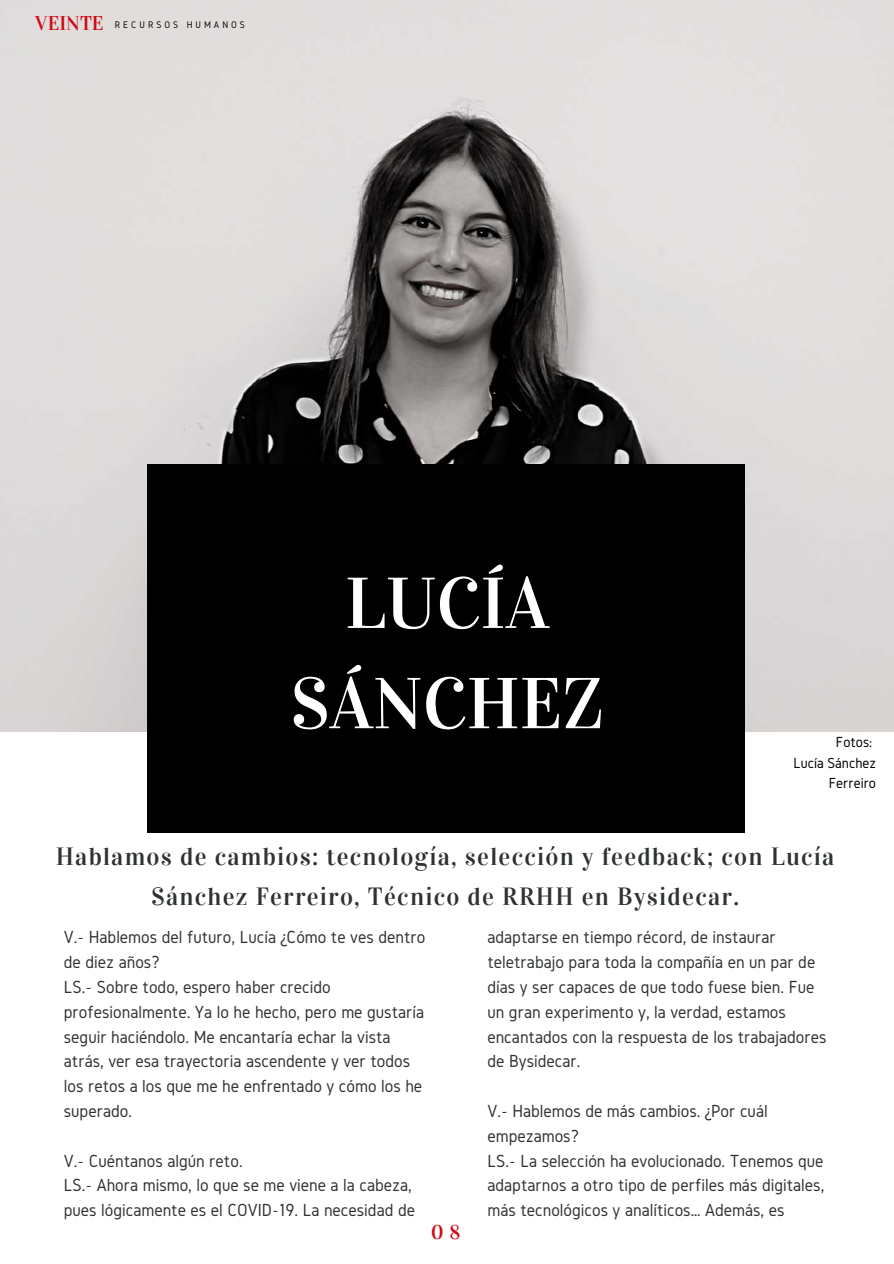
<style>
.page{position:relative;width:894px;height:1264px;background:#fff}
.page>*{position:absolute;margin:0;border:0;box-sizing:border-box;transform-origin:0 0}
.t1{font:72px/100.2px "Vidaloka";color:#fff;text-align:center}
.t2{font:24.9px/39.5px "Vidaloka";letter-spacing:.05em;color:#2e3330;text-align:center}
.t3{font:19.8px "Vidaloka";color:#cc0914}
.t4{font:18.15px/24.8px "Gidole";color:#2e3330}
.t5{font:15.15px/20.2px "Gidole";color:#000;text-align:right}
.t6{font:9.9px "Gidole";letter-spacing:.3em;color:#050505}
.s1{font-family:"Vidaloka";font-size:19.8px;color:#cc0914}
</style>
<div class="page">
<img style="left:0;top:0;width:893px;height:731px">
<div style="left:148px;top:464px;width:596px;height:368px;background:#000"></div>
<p class="t6" style="left:35px;top:19px;width:211px"><span class="s1">VEINTE</span> RECURSOS HUMANOS</p>
<h1 class="t1" style="left:290px;top:554px;width:315px">LUCÍA<br>SÁNCHEZ</h1>
<p class="t5" style="left:793px;top:732px;width:84px">Fotos:<br>Lucía Sánchez<br>Ferreiro</p>
<h2 class="t2" style="left:56px;top:837px;width:780px">Hablamos de cambios: tecnología, selección y feedback; con Lucía<br>Sánchez Ferreiro, Técnico de RRHH en Bysidecar.</h2>
<p class="t4" style="left:64px;top:924px;width:363px">V.- Hablemos del futuro, Lucía ¿Cómo te ves dentro de diez años?<br>LS.- Sobre todo, espero haber crecido profesionalmente. Ya lo he hecho, pero me gustaría seguir haciéndolo. Me encantaría echar la vista atrás, ver esa trayectoria ascendente y ver todos los retos a los que me he enfrentado y cómo los he superado.</p>
<p class="t4" style="left:64px;top:1147px;width:352px">V.- Cuéntanos algún reto.<br>LS.- Ahora mismo, lo que se me viene a la cabeza, pues lógicamente es el COVID-19. La necesidad de</p>
<p class="t4" style="left:487px;top:924px;width:340px">adaptarse en tiempo récord, de instaurar teletrabajo para toda la compañía en un par de días y ser capaces de que todo fuese bien. Fue un gran experimento y, la verdad, estamos encantados con la respuesta de los trabajadores de Bysidecar.</p>
<p class="t4" style="left:487px;top:1098px;width:338px">V.- Hablemos de más cambios. ¿Por cuál empezamos?<br>LS.- La selección ha evolucionado. Tenemos que adaptarnos a otro tipo de perfiles más digitales, más tecnológicos y analíticos… Además, es</p>
<p class="t3" style="left:431px;top:1220px;width:31px">0 8</p>
</div>
